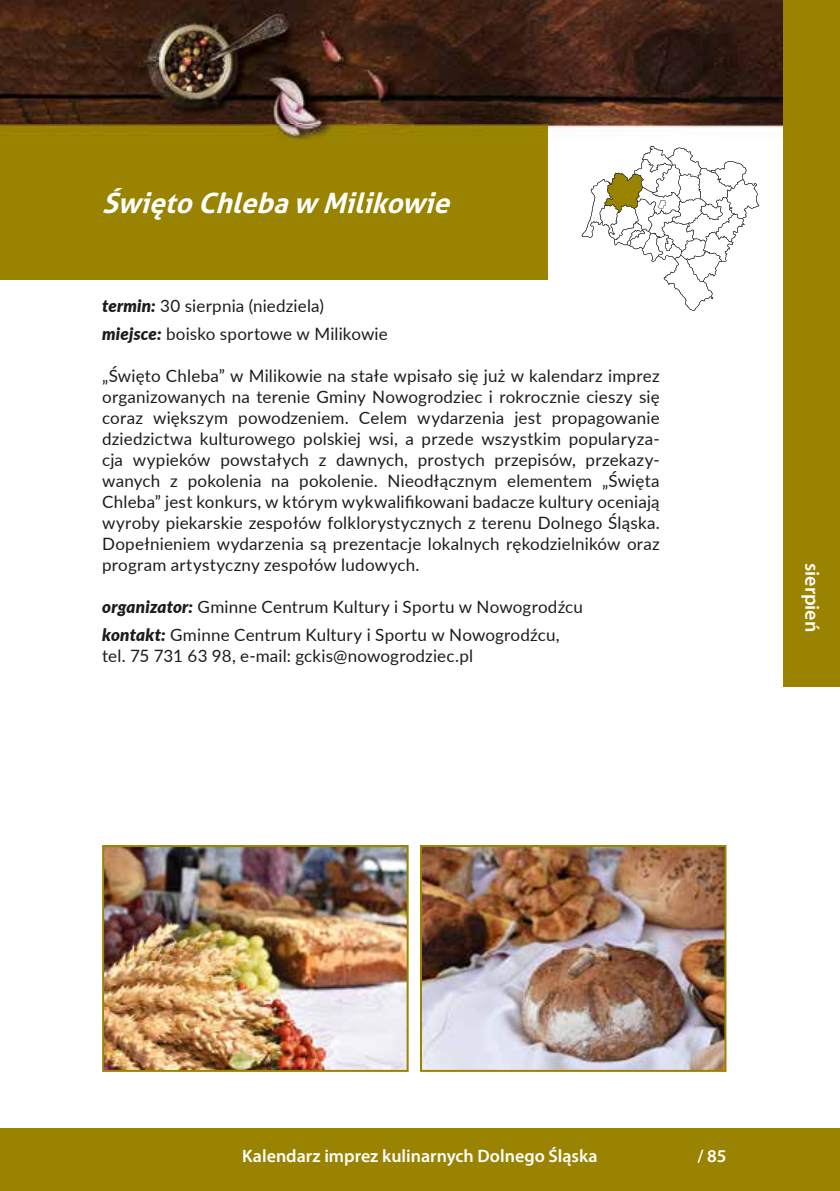
<style>
.page{position:relative;width:840px;height:1191px;background:#fff}
.page>*{position:absolute;margin:0;border:0;box-sizing:border-box;transform-origin:0 0}
.t1{font:italic 700 28px "Aller";color:#fff}
.t2{font:600 20px "Myriad Pro";color:#fff}
.t3{font:600 18px "Myriad Pro";color:#fff}
.t4{font:17px/21px "Lato";letter-spacing:.01em;color:#1d1d1b}
.s1{font-weight:900;font-style:italic}
</style>
<div class="page">
<div style="left:0;top:125px;width:547px;height:155px;background:#998300"></div>
<img style="left:0;top:0;width:782px;height:142px">
<img style="left:0;top:125px;width:547px;height:17px">
<div style="left:0;top:1128px;width:839px;height:63px;background:#998300"></div>
<img style="left:102px;top:845px;width:306px;height:226px">
<img style="left:420px;top:845px;width:306px;height:226px">
<div style="left:782px;top:0;width:57px;height:687px;background:#998300"></div>
<svg style="left:581px;top:146px;width:177px;height:165px"></svg>
<h1 class="t1" style="left:102px;top:185px;width:357px">ŚwiętoChlebaw Milikowie</h1>
<p class="t4" style="left:102px;top:291px;width:287px;line-height:28px"><span class="s1">termin:</span> 30 sierpnia (niedziela) <span class="s1">miejsce:</span> boisko sportowe w Milikowie</p>
<p class="t4" style="left:102px;top:365px;width:559px;text-align:justify">„Święto Chleba” w Milikowie na stałe wpisało się już w kalendarz imprez organizowanych na terenie Gminy Nowogrodziec i rokrocznie cieszy się coraz większym powodzeniem. Celem wydarzenia jest propagowanie dziedzictwa kulturowego polskiej wsi, a przede wszystkim popularyza&shy;cja wypieków powstałych z dawnych, prostych przepisów, przekazy&shy;wanych z pokolenia na pokolenie. Nieodłącznym elementem „Święta Chleba” jest konkurs, w którym wykwalifikowani badacze kultury oceniają wyroby piekarskie zespołów folklorystycznych z terenu Dolnego Śląska.<br>Dopełnieniem wydarzenia są prezentacje lokalnych rękodzielników oraz program artystyczny zespołów ludowych.</p>
<p class="t4" style="left:102px;top:592px;width:482px;line-height:28px"><span class="s1">organizator:</span> Gminne Centrum Kultury i Sportu w Nowogrodźcu <span class="s1">kontakt:</span> Gminne Centrum Kultury i Sportu w Nowogrodźcu,</p>
<p class="t4" style="left:102px;top:645px;width:372px">tel. 75 731 63 98, e-mail: gckis@nowogrodziec.pl</p>
<p class="t2" style="left:824px;top:563px;width:71px;rotate:90deg">sierpień</p>
<p class="t3" style="left:242px;top:1144px;width:356px">Kalendarz imprez kulinarnych Dolnego Śląska</p>
<p class="t3" style="left:697px;top:1144px;width:31px">/ 85</p>
</div>
